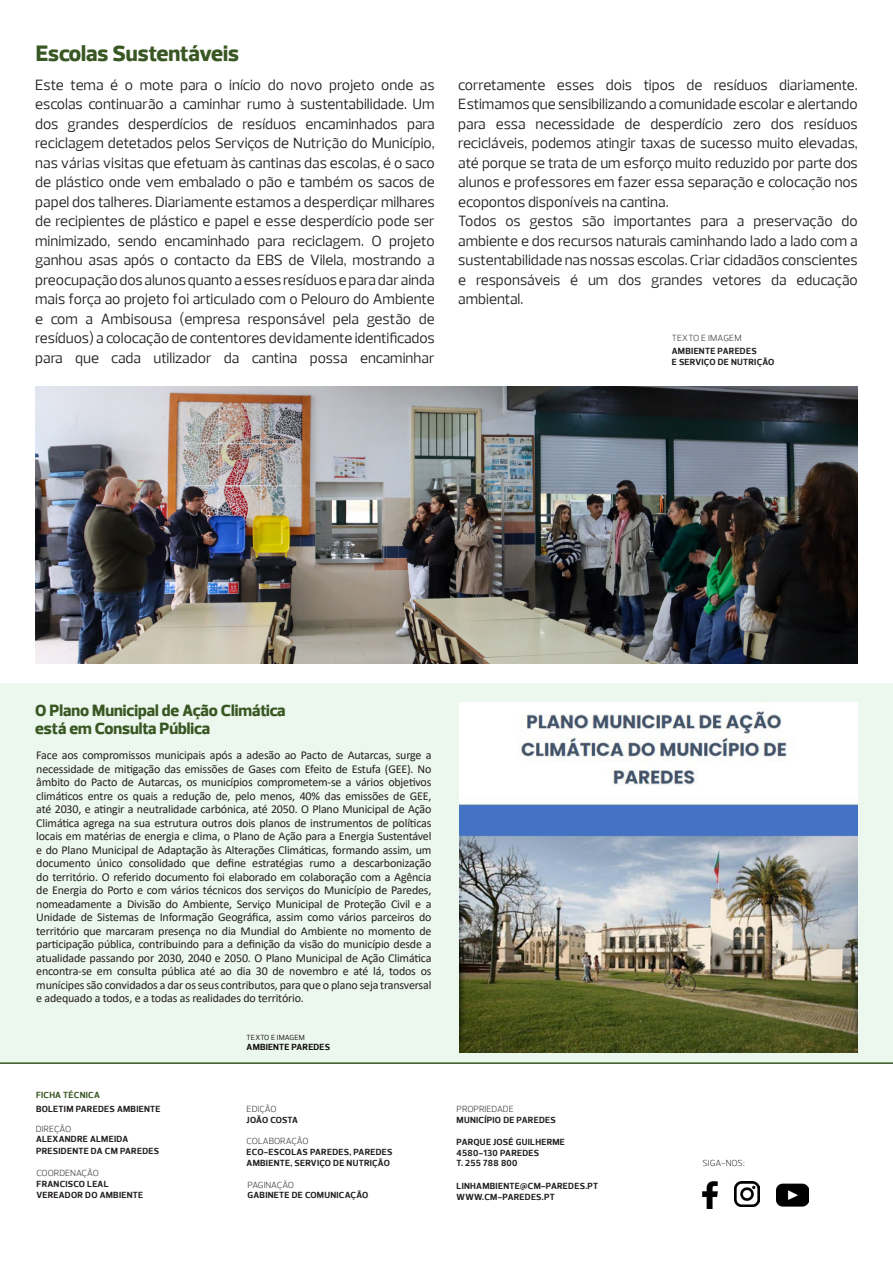
<style>
.page{position:relative;width:893px;height:1263px;background:#fff}
.page>*{position:absolute;margin:0;border:0;box-sizing:border-box;transform-origin:0 0}
.t1{font:700 expanded 22.5px "Prelo";color:#395723}
.t2{font:700 expanded 16.5px "Prelo";color:#395723}
.Texto{font:15px/19.5px "Prelo";color:#231f20;text-align:justify}
.t3{font:12px/13.5px "Calibri";letter-spacing:-.015em;color:#231f20;text-align:justify}
.t4{font:700 9px/10.8px "Prelo";letter-spacing:.03em;color:#231f20}
.t5{font:300 9px "Prelo";color:#231f20}
.Coluna{font:700 9px "Prelo";letter-spacing:.02em;color:#0f0f0f}
.t6{font:300 9px "Prelo";letter-spacing:.02em;color:#231f20}
.t7{font:700 9px "Prelo";letter-spacing:.03em;color:#395723}
.t8{font:700 9px "Prelo";color:#231f20}
.t9{font:300 9px "Prelo";letter-spacing:-.02em;color:#231f20}
.Coluna-2{font:7.5px "Prelo";letter-spacing:.02em;color:#0f0f0f}
</style>
<div class="page">
<div style="left:0;top:684px;width:893px;height:379px;background:#ecf7ed"></div>
<img style="left:35px;top:387px;width:823px;height:276px">
<img style="left:460px;top:702px;width:398px;height:351px">
<img style="left:702px;top:1182px;width:16px;height:26px">
<img style="left:734px;top:1182px;width:25px;height:25px">
<img style="left:777px;top:1183px;width:32px;height:24px">
<hr style="left:0;top:1062px;width:893px;height:2px;background:#395723">
<p class="t1" style="left:36px;top:39px;width:205px">Escolas Sustentáveis</p>
<p class="Texto" style="left:35px;top:75px;width:401px">Este tema é o mote para o início do novo projeto onde as escolas continuarão a caminhar rumo à sustentabilidade. Um dos grandes desperdícios de resíduos encaminhados para reciclagem detetados pelos Serviços de Nutrição do Município, nas várias visitas que efetuam às cantinas das escolas, é o saco de plástico onde vem embalado o pão e também os sacos de papel dos talheres. Diariamente estamos a desperdiçar milhares de recipientes de plástico e papel e esse desperdício pode ser minimizado, sendo encaminhado para reciclagem. O projeto ganhou asas após o contacto da EBS de Vilela, mostrando a preocupação dos alunos quanto a esses resíduos e para dar ainda mais força ao projeto foi articulado com o Pelouro do Ambiente e com a Ambisousa (empresa responsável pela gestão de resíduos) a colocação de contentores devidamente identificados para que cada utilizador da cantina possa encaminhar</p>
<p class="Texto" style="left:458px;top:75px;width:401px">corretamente esses dois tipos de resíduos diariamente.<br>Estimamos que sensibilizando a comunidade escolar e alertando para essa necessidade de desperdício zero dos resíduos recicláveis, podemos atingir taxas de sucesso muito elevadas, até porque se trata de um esforço muito reduzido por parte dos alunos e professores em fazer essa separação e colocação nos ecopontos disponíveis na cantina.</p>
<p class="Texto" style="left:458px;top:212px;width:401px">Todos os gestos são importantes para a preservação do ambiente e dos recursos naturais caminhando lado a lado com a sustentabilidade nas nossas escolas. Criar cidadãos conscientes e responsáveis é um dos grandes vetores da educação ambiental.</p>
<p class="t6" style="left:672px;top:332px;width:71px">TEXTO E IMAGEM</p>
<p class="t4" style="left:672px;top:345px;width:86px">AMBIENTE PAREDES</p>
<p class="t4" style="left:672px;top:356px;width:104px">E SERVIÇO DE NUTRIÇÃO</p>
<p class="t2" style="left:35px;top:700px;width:252px">O Plano Municipal de Ação Climática</p>
<p class="t2" style="left:35px;top:718px;width:176px">está em Consulta Pública</p>
<p class="t3" style="left:36px;top:748px;width:397px">Face aos compromissos municipais após a adesão ao Pacto de Autarcas, surge a necessidade de mitigação das emissões de Gases com Efeito de Estufa (GEE). No âmbito do Pacto de Autarcas, os municípios comprometem-se a vários objetivos climáticos entre os quais a redução de, pelo menos, 40% das emissões de GEE, até 2030, e atingir a neutralidade carbónica, até 2050. O Plano Municipal de Ação Climática agrega na sua estrutura outros dois planos de instrumentos de políticas locais em matérias de energia e clima, o Plano de Ação para a Energia Sustentável e do Plano Municipal de Adaptação às Alterações Climáticas, formando assim, um documento único consolidado que define estratégias rumo a descarbonização do território. O referido documento foi elaborado em colaboração com a Agência de Energia do Porto e com vários técnicos dos serviços do Município de Paredes, nomeadamente a Divisão do Ambiente, Serviço Municipal de Proteção Civil e a Unidade de Sistemas de Informação Geográfica, assim como vários parceiros do território que marcaram presença no dia Mundial do Ambiente no momento de participação pública, contribuindo para a definição da visão do município desde a atualidade passando por 2030, 2040 e 2050. O Plano Municipal de Ação Climática encontra-se em consulta pública até ao dia 30 de novembro e até lá, todos os munícipes são convidados a dar os seus contributos, para que o plano seja transversal e adequado a todos, e a todas as realidades do território.</p>
<p class="Coluna-2" style="left:247px;top:1033px;width:60px">TEXTO E IMAGEM</p>
<p class="Coluna" style="left:247px;top:1042px;width:85px">AMBIENTE PAREDES</p>
<p class="t7" style="left:36px;top:1089px;width:65px">FICHA TÉCNICA</p>
<p class="t4" style="left:36px;top:1103px;width:126px">BOLETIM PAREDES AMBIENTE</p>
<p class="t4" style="left:36px;top:1134px;width:94px">ALEXANDRE ALMEIDA</p>
<p class="t4" style="left:36px;top:1145px;width:125px">PRESIDENTE DA CM PAREDES</p>
<p class="t5" style="left:36px;top:1124px;width:37px">DIREÇÃO</p>
<p class="t5" style="left:36px;top:1167px;width:64px">COORDENAÇÃO</p>
<p class="t4" style="left:36px;top:1190px;width:108px">VEREADOR DO AMBIENTE</p>
<p class="t4" style="left:37px;top:1179px;width:74px">FRANCISCO LEAL</p>
<p class="t5" style="left:247px;top:1103px;width:31px">EDIÇÃO</p>
<p class="t4" style="left:247px;top:1147px;width:148px">ECO-ESCOLAS PAREDES, PAREDES<br>AMBIENTE, SERVIÇO DE NUTRIÇÃO</p>
<p class="t8" style="left:247px;top:1114px;width:53px">JOÃO COSTA</p>
<p class="t5" style="left:247px;top:1135px;width:64px">COLABORAÇÃO</p>
<p class="t9" style="left:247px;top:1179px;width:48px">PAGINAÇÃO</p>
<p class="t4" style="left:247px;top:1190px;width:122px">GABINETE DE COMUNICAÇÃO</p>
<p class="t5" style="left:457px;top:1103px;width:59px">PROPRIEDADE</p>
<p class="t4" style="left:457px;top:1136px;width:110px">PARQUE JOSÉ GUILHERME</p>
<p class="t4" style="left:457px;top:1147px;width:84px">4580-130 PAREDES</p>
<p class="t4" style="left:457px;top:1158px;width:62px">T. 255 788 800</p>
<p class="t4" style="left:457px;top:1181px;width:143px">LINHAMBIENTE@CM-PAREDES.PT</p>
<p class="t4" style="left:457px;top:1191px;width:100px">WWW.CM-PAREDES.PT</p>
<p class="t4" style="left:457px;top:1114px;width:101px">MUNICÍPIO DE PAREDES</p>
<p class="t5" style="left:702px;top:1158px;width:44px">SIGA-NOS:</p>
</div>
